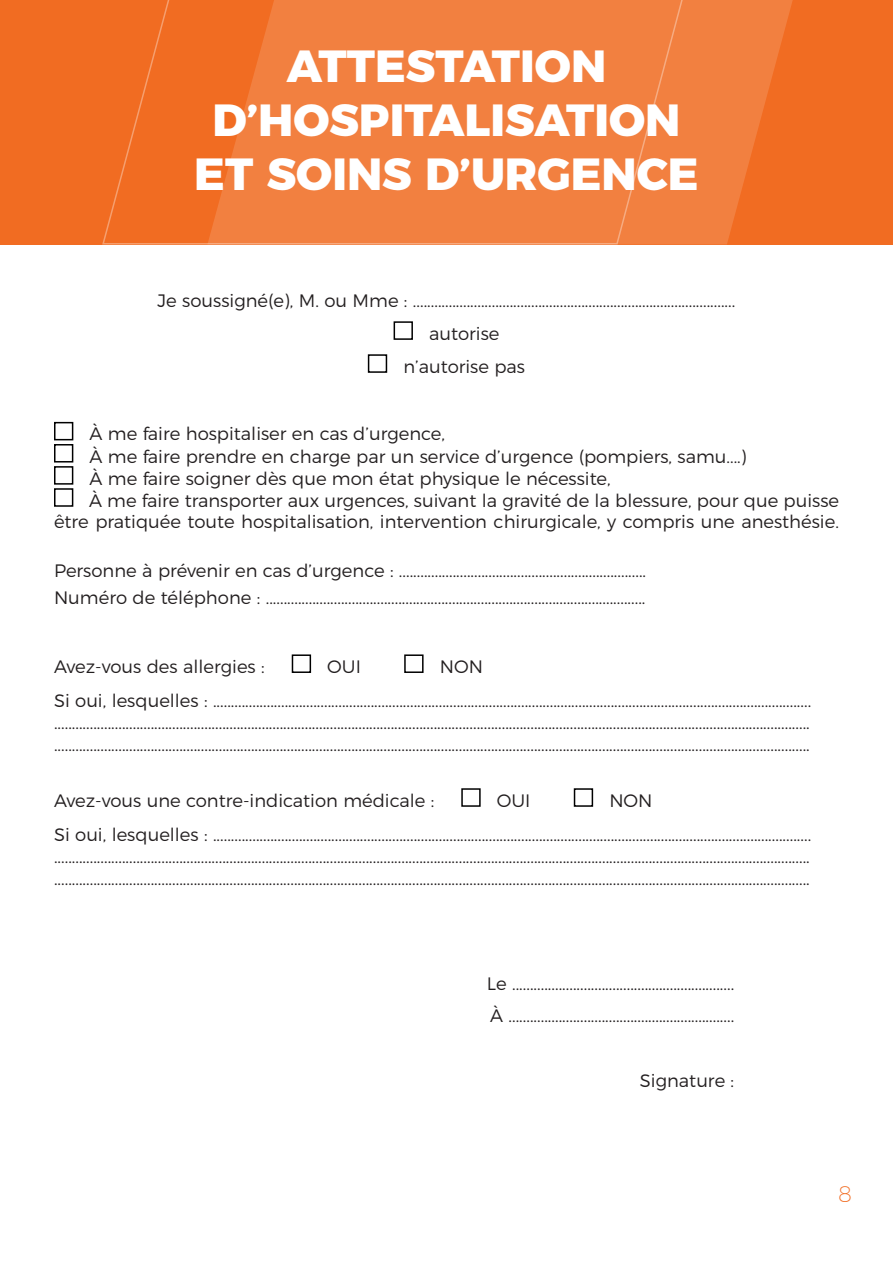
<style>
.page{position:relative;width:893px;height:1263px;background:#fff}
.page>*{position:absolute;margin:0;border:0;box-sizing:border-box;transform-origin:0 0}
.t1{font:800 45px/54px "Montserrat";color:#fff;text-align:center}
.t2{font:200 22.5px "Montserrat";color:#f16c22}
.t3{font:300 18px/34.5px "Montserrat";color:#231f20}
</style>
<div class="page">
<div style="left:0;top:0;width:893px;height:244px;background:#f16c22"></div>
<div style="left:394px;top:321px;width:19px;height:19px;border:2px solid #000"></div>
<div style="left:368px;top:354px;width:19px;height:19px;border:2px solid #000"></div>
<svg style="left:101px;top:0;width:792px;height:245px"></svg>
<div style="left:54px;top:422px;width:19px;height:18px;border:2px solid #000"></div>
<div style="left:54px;top:444px;width:19px;height:18px;border:2px solid #000"></div>
<div style="left:54px;top:466px;width:19px;height:19px;border:2px solid #000"></div>
<div style="left:54px;top:488px;width:19px;height:19px;border:2px solid #000"></div>
<div style="left:292px;top:654px;width:19px;height:19px;border:2px solid #000"></div>
<div style="left:404px;top:654px;width:20px;height:19px;border:2px solid #000"></div>
<div style="left:461px;top:788px;width:20px;height:19px;border:2px solid #000"></div>
<div style="left:574px;top:788px;width:19px;height:19px;border:2px solid #000"></div>
<hr style="left:892px;top:0;width:1px;height:244px;background:#f16c22">
<h1 class="t1" style="left:194px;top:38px;width:506px">ATTESTATION<br>D’HOSPITALISATION<br>ET SOINS D’URGENCE</h1>
<p class="t3" style="left:158px;top:283px;width:579px">Je soussigné(e), M. ou Mme : ..........................................................................................</p>
<p class="t3" style="left:429px;top:316px;width:72px">autorise</p>
<p class="t3" style="left:403px;top:349px;width:123px">n’autorise pas</p>
<p class="t3" style="left:90px;top:417px;width:357px">À me faire hospitaliser en cas d’urgence,</p>
<p class="t3" style="left:90px;top:439px;width:658px">À me faire prendre en charge par un service d’urgence (pompiers, samu....)</p>
<p class="t3" style="left:90px;top:461px;width:523px">À me faire soigner dès que mon état physique le nécessite,</p>
<p class="t3" style="left:89px;top:483px;width:751px">À me faire transporter aux urgences, suivant la gravité de la blessure, pour que puisse</p>
<p class="t3" style="left:54px;top:504px;width:786px">être pratiquée toute hospitalisation, intervention chirurgicale, y compris une anesthésie.</p>
<p class="t3" style="left:54px;top:557px;width:594px;line-height:27px">Personne à prévenir en cas d’urgence : .....................................................................<br>Numéro de téléphone : ..........................................................................................................</p>
<p class="t3" style="left:54px;top:649px;width:212px">Avez-vous des allergies :</p>
<p class="t3" style="left:327px;top:649px;width:35px">OUI</p>
<p class="t3" style="left:54px;top:649px;width:759px;text-indent:386px">NON<br>Si oui, lesquelles : .......................................................................................................................................................................</p>
<p class="t3" style="left:54px;top:712px;width:757px;line-height:21.6px">................................................................................................................................................................................................................... ...................................................................................................................................................................................................................</p>
<p class="t3" style="left:54px;top:783px;width:382px">Avez-vous une contre-indication médicale :</p>
<p class="t3" style="left:497px;top:783px;width:35px">OUI</p>
<p class="t3" style="left:54px;top:783px;width:759px;text-indent:555px">NON<br>Si oui, lesquelles : .......................................................................................................................................................................</p>
<p class="t3" style="left:54px;top:845px;width:757px;line-height:21.6px">................................................................................................................................................................................................................... ...................................................................................................................................................................................................................</p>
<p class="t3" style="left:487px;top:968px;width:249px;line-height:31.5px">Le ..............................................................<br>À ...............................................................</p>
<p class="t3" style="left:640px;top:1063px;width:96px">Signature :</p>
<p class="t2" style="left:838px;top:1181px;width:15px">8</p>
</div>
